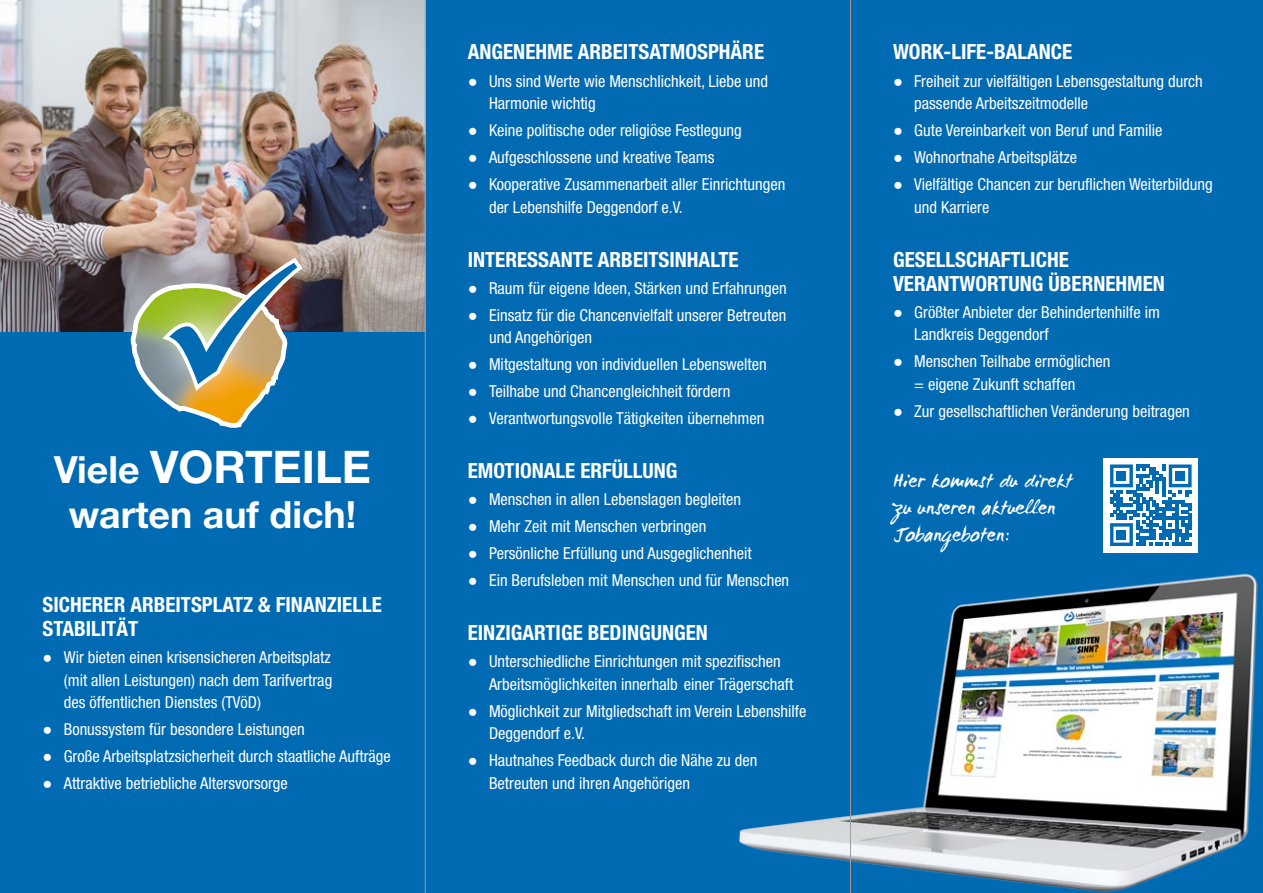
<style>
.page{position:relative;width:1263px;height:893px;background:#006ab3}
.page>*{position:absolute;margin:0;border:0;box-sizing:border-box;transform-origin:0 0}
.t1{font:700 45px "Helvetica Neue";color:#fff}
.t2{font:700 37.5px "Helvetica Neue";color:#fff}
.t3{font:700 condensed 21px/24px "Helvetica Neue";color:#fff}
.t4{font:21px/27px "WC Mano Negra Bta";color:#fff}
.t5{font:condensed 16.5px/22.5px "Helvetica Neue";color:#fff}
.s1{font-size:37.5px}
.s2{font-family:"Arial";font-stretch:normal}
</style>
<div class="page">
<img style="left:0;top:0;width:425px;height:332px">
<img style="left:130px;top:253px;width:178px;height:175px">
<img style="left:738px;top:573px;width:520px;height:319px">
<div style="left:1103px;top:458px;width:95px;height:95px;background:#fff"></div>
<svg style="left:1110px;top:464px;width:81px;height:82px"></svg>
<div style="left:1116px;top:471px;width:10px;height:10px;background:#006ab3"></div>
<div style="left:1175px;top:471px;width:10px;height:10px;background:#006ab3"></div>
<div style="left:1116px;top:530px;width:10px;height:9px;background:#006ab3"></div>
<hr style="left:425px;top:0;width:1px;height:893px;background:#9c9e9f">
<hr style="left:850px;top:0;width:1px;height:893px;background:#9c9e9f">
<h1 class="t1" style="left:54px;top:439px;width:318px"><sup>✓</sup><span class="s1">Viele</span> Vorteile</h1>
<h2 class="t2" style="left:69px;top:491px;width:289px">warten auf dich!</h2>
<p class="t3" style="left:43px;top:592px;width:341px">SICHERER ARBEITSPLATZ &amp; FINANZIELLE<br>STABILITÄT</p>
<p class="t5" style="left:64px;top:646px;width:270px;text-align:justify;text-indent:-21px"><span class="s2">●</span> Wir bieten einen krisensicheren Arbeitsplatz (mit allen Leistungen) nach dem Tarifvertrag des öffentlichen Dienstes (TVöD)</p>
<p class="t5" style="left:43px;top:718px;width:264px"><span class="s2">●</span> Bonussystem für besondere Leistungen</p>
<p class="t5" style="left:43px;top:745px;width:350px"><span class="s2">●</span> Große Arbeitsplatzsicherheit durch staatliche Aufträge</p>
<p class="t5" style="left:43px;top:772px;width:247px"><span class="s2">●</span> Attraktive betriebliche Altersvorsorge</p>
<p class="t3" style="left:468px;top:40px;width:298px">ANGENEHME ARBEITSATMOSPHÄRE</p>
<p class="t5" style="left:489px;top:69px;width:281px;text-indent:-21px"><span class="s2">●</span> Uns sind Werte wie Menschlichkeit, Liebe und<br>Harmonie wichtig</p>
<p class="t5" style="left:468px;top:119px;width:276px"><span class="s2">●</span> Keine politische oder religiöse Festlegung</p>
<p class="t5" style="left:468px;top:146px;width:248px"><span class="s2">●</span> Aufgeschlossene und kreative Teams</p>
<p class="t5" style="left:489px;top:173px;width:298px;text-indent:-21px"><span class="s2">●</span> Kooperative Zusammenarbeit aller Einrichtungen der Lebenshilfe Deggendorf e.V.</p>
<p class="t3" style="left:468px;top:247px;width:272px">INTERESSANTE ARBEITSINHALTE</p>
<p class="t5" style="left:468px;top:276px;width:320px"><span class="s2">●</span> Raum für eigene Ideen, Stärken und Erfahrungen</p>
<p class="t5" style="left:489px;top:303px;width:299px;text-indent:-21px"><span class="s2">●</span> Einsatz für die Chancenvielfalt unserer Betreuten und Angehörigen</p>
<p class="t5" style="left:468px;top:353px;width:301px"><span class="s2">●</span> Mitgestaltung von individuellen Lebenswelten</p>
<p class="t5" style="left:468px;top:380px;width:264px"><span class="s2">●</span> Teilhabe und Chancengleichheit fördern</p>
<p class="t5" style="left:468px;top:407px;width:298px"><span class="s2">●</span> Verantwortungsvolle Tätigkeiten übernehmen</p>
<p class="t3" style="left:468px;top:458px;width:211px">EMOTIONALE ERFÜLLUNG</p>
<p class="t5" style="left:468px;top:488px;width:275px"><span class="s2">●</span> Menschen in allen Lebenslagen begleiten</p>
<p class="t5" style="left:468px;top:515px;width:240px"><span class="s2">●</span> Mehr Zeit mit Menschen verbringen</p>
<p class="t5" style="left:468px;top:542px;width:285px"><span class="s2">●</span> Persönliche Erfüllung und Ausgeglichenheit</p>
<p class="t5" style="left:468px;top:569px;width:323px"><span class="s2">●</span> Ein Berufsleben mit Menschen und für Menschen</p>
<p class="t3" style="left:468px;top:620px;width:242px">EINZIGARTIGE BEDINGUNGEN</p>
<p class="t5" style="left:489px;top:650px;width:306px;text-indent:-21px"><span class="s2">●</span> Unterschiedliche Einrichtungen mit spezifischen<br>Arbeitsmöglichkeiten innerhalb einer Trägerschaft</p>
<p class="t5" style="left:489px;top:699px;width:319px;text-indent:-21px"><span class="s2">●</span> Möglichkeit zur Mitgliedschaft im Verein Lebenshilfe<br>Deggendorf e.V.</p>
<p class="t5" style="left:489px;top:749px;width:270px;text-indent:-21px"><span class="s2">●</span> Hautnahes Feedback durch die Nähe zu den<br>Betreuten und ihren Angehörigen</p>
<p class="t3" style="left:893px;top:40px;width:181px">WORK-LIFE-BALANCE</p>
<p class="t5" style="left:914px;top:69px;width:290px;text-indent:-21px"><span class="s2">●</span> Freiheit zur vielfältigen Lebensgestaltung durch passende Arbeitszeitmodelle</p>
<p class="t5" style="left:893px;top:119px;width:271px"><span class="s2">●</span> Gute Vereinbarkeit von Beruf und Familie</p>
<p class="t5" style="left:893px;top:146px;width:186px"><span class="s2">●</span> Wohnortnahe Arbeitsplätze</p>
<p class="t5" style="left:914px;top:173px;width:300px;text-indent:-21px"><span class="s2">●</span> Vielfältige Chancen zur beruflichen Weiterbildung und Karriere</p>
<p class="t3" style="left:893px;top:247px;width:273px">GESELLSCHAFTLICHE<br>VERANTWORTUNG ÜBERNEHMEN</p>
<p class="t5" style="left:914px;top:300px;width:247px;text-indent:-21px"><span class="s2">●</span> Größter Anbieter der Behindertenhilfe im<br>Landkreis Deggendorf</p>
<p class="t5" style="left:914px;top:350px;width:198px;text-indent:-21px"><span class="s2">●</span> Menschen Teilhabe ermöglichen = eigene Zukunft schaffen</p>
<p class="t5" style="left:893px;top:399px;width:298px"><span class="s2">●</span> Zur gesellschaftlichen Veränderung beitragen</p>
<p class="t4" style="left:893px;top:468px;width:181px">Hier kommst du direkt zu unseren aktuellen<br>Jobangeboten:</p>
</div>
